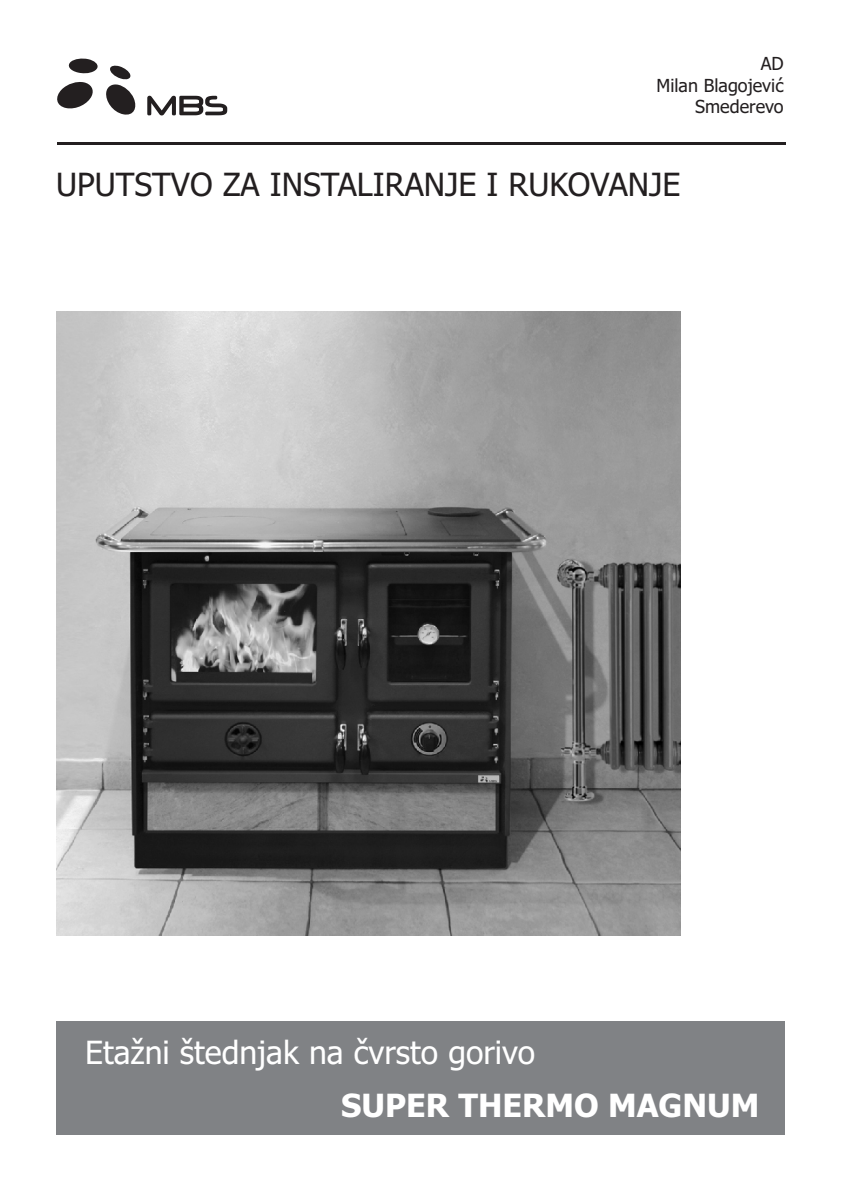
<style>
.page{position:relative;width:842px;height:1191px;background:#fff}
.page>*{position:absolute;margin:0;border:0;box-sizing:border-box;transform-origin:0 0}
.t1{font:32px "Tahoma";color:#231f20}
.t2{font:32px "Tahoma";color:#fff}
.t3{font:700 32px "Tahoma";color:#fff}
.t4{font:18px/21.8px "Tahoma";color:#231f20;text-align:right}
</style>
<div class="page">
<div style="left:57px;top:1020px;width:728px;height:114px;background:#808285"></div>
<hr style="left:57px;top:142px;width:729px;height:3px;background:#231f20">
<svg style="left:57px;top:58px;width:170px;height:58px"></svg>
<img style="left:57px;top:312px;width:623px;height:623px">
<p class="t4" style="left:656px;top:54px;width:129px">AD<br>Milan Blagojevic<br>Smederevo</p>
<p class="t1" style="left:56px;top:172px;width:626px">UPUTSTVO ZA INSTALIRANJE I RUKOVANJE</p>
<p class="t2" style="left:85px;top:1039px;width:452px">Etažni štednjak na èvrsto gorivo</p>
<p class="t3" style="left:341px;top:1092px;width:419px">SUPER THERMO MAGNUM</p>
</div>
